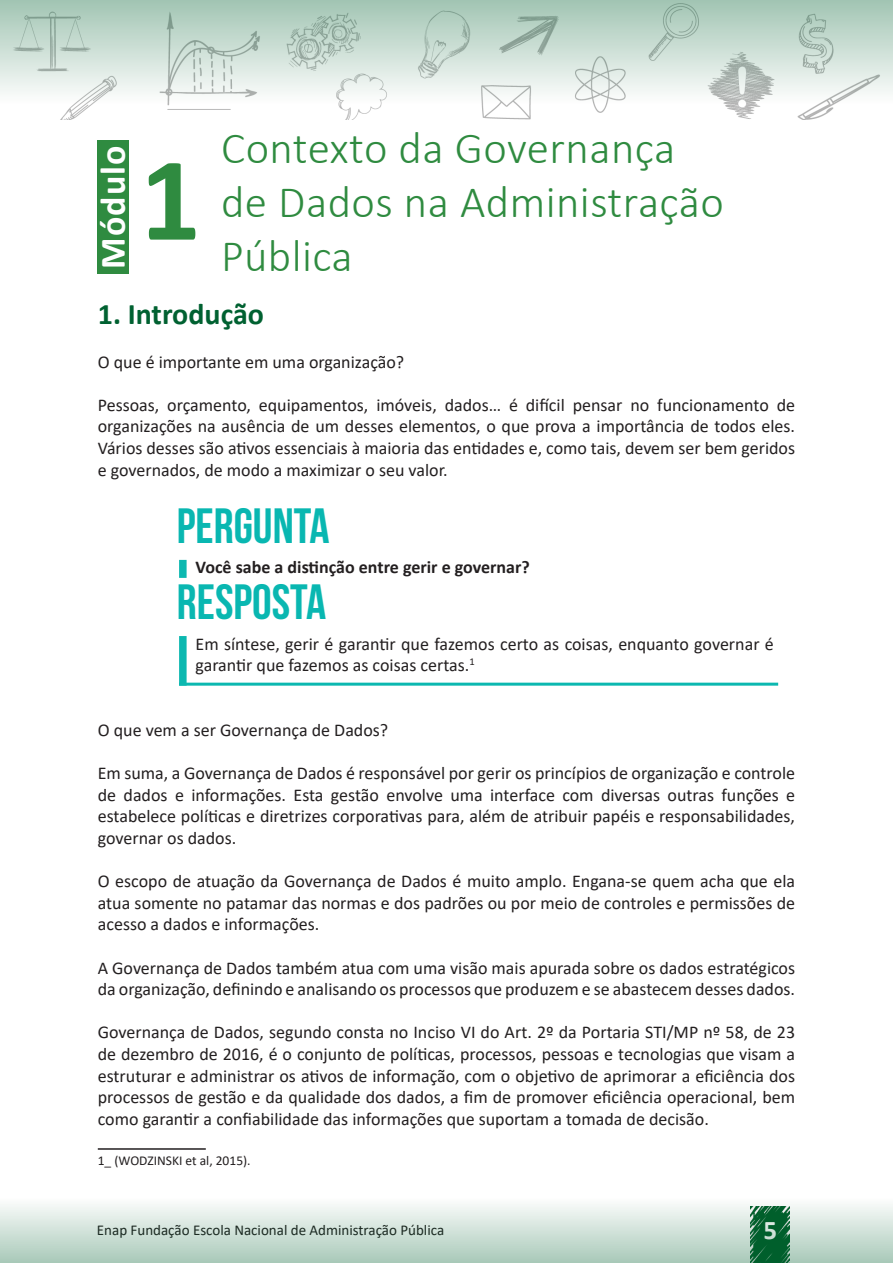
<style>
.page{position:relative;width:893px;height:1263px;background:#fff}
.page>*{position:absolute;margin:0;border:0;box-sizing:border-box;transform-origin:0 0}
.Nome_do_curso_capa{font:700 120px "Calibri";color:#2f8b40}
.t1{font:49.5px "Bebas Neue";color:#09b7b1}
.Módulo_capa{font:300 45px/54px "Calibri";letter-spacing:.01em;color:#2f8b40}
.Nome_do_curso_capa-2{font:700 36px "Calibri";letter-spacing:.03em;color:#fff}
.Titulo{font:700 30px "Calibri";color:#006131}
.t2{font:700 27px "Calibri";color:#fff}
.texto{font:18px/21.6px "Calibri";color:#231f20;text-align:justify}
.Resposta_texto{font:18px/21.6px "Calibri";color:#231f20}
.Pergunta_texto{font:700 18px "Calibri";color:#231f20}
.t3{font:15px "Calibri";color:#231f20}
.citação{font:13.5px "Calibri";color:#231f20}
</style>
<div class="page">
<svg style="left:0;top:0;width:893px;height:120px"></svg>
<svg style="left:0;top:1205px;width:893px;height:58px;background:#c6dbd0"></svg>
<div style="left:179px;top:560px;width:8px;height:18px;background:#0cb8b0"></div>
<div style="left:179px;top:636px;width:8px;height:50px;background:#0cb8b0"></div>
<hr style="left:179px;top:683px;width:599px;height:3px;background:#0cb8b0">
<hr style="left:98px;top:1148px;width:108px;height:2px;background:#231f20">
<div style="left:98px;top:140px;width:31px;height:134px;background:#2f8b40"></div>
<p class="Nome_do_curso_capa-2" style="left:87px;top:269px;width:125px;rotate:-90deg">Módulo</p>
<p class="Nome_do_curso_capa" style="left:140px;top:115px;width:62px">1</p>
<p class="Módulo_capa" style="left:221px;top:121px;width:504px">Contexto da Governança de Dados na Administração<br>Pública</p>
<p class="Titulo" style="left:98px;top:293px;width:168px">1. Introdução</p>
<p class="texto" style="left:98px;top:350px;width:308px">O que é importante em uma organização?</p>
<p class="texto" style="left:98px;top:394px;width:699px">Pessoas, orçamento, equipamentos, imóveis, dados… é difícil pensar no funcionamento de organizações na ausência de um desses elementos, o que prova a importância de todos eles.<br>Vários desses são ativos essenciais à maioria das entidades e, como tais, devem ser bem geridos e governados, de modo a maximizar o seu valor.</p>
<p class="t1" style="left:177px;top:499px;width:154px">PERGUNTA</p>
<p class="Pergunta_texto" style="left:196px;top:555px;width:336px">Você sabe a distinção entre gerir e governar?</p>
<p class="t1" style="left:177px;top:575px;width:151px">RESPOSTA</p>
<p class="Resposta_texto" style="left:196px;top:632px;width:580px">Em síntese, gerir é garantir que fazemos certo as coisas, enquanto governar é garantir que fazemos as coisas certas.<sup>1</sup></p>
<p class="texto" style="left:98px;top:719px;width:292px">O que vem a ser Governança de Dados?</p>
<p class="texto" style="left:98px;top:762px;width:699px">Em suma, a Governança de Dados é responsável por gerir os princípios de organização e controle de dados e informações. Esta gestão envolve uma interface com diversas outras funções e estabelece políticas e diretrizes corporativas para, além de atribuir papéis e responsabilidades, governar os dados.</p>
<p class="texto" style="left:98px;top:870px;width:699px">O escopo de atuação da Governança de Dados é muito amplo. Engana-se quem acha que ela atua somente no patamar das normas e dos padrões ou por meio de controles e permissões de acesso a dados e informações.</p>
<p class="texto" style="left:98px;top:956px;width:699px">A Governança de Dados também atua com uma visão mais apurada sobre os dados estratégicos da organização, definindo e analisando os processos que produzem e se abastecem desses dados.</p>
<p class="texto" style="left:98px;top:1021px;width:699px">Governança de Dados, segundo consta no Inciso VI do Art. 2º da Portaria STI/MP nº 58, de 23 de dezembro de 2016, é o conjunto de políticas, processos, pessoas e tecnologias que visam a estruturar e administrar os ativos de informação, com o objetivo de aprimorar a eficiência dos processos de gestão e da qualidade dos dados, a fim de promover eficiência operacional, bem como garantir a confiabilidade das informações que suportam a tomada de decisão.</p>
<p class="citação" style="left:98px;top:1151px;width:154px">1_ (WODZINSKI et al, 2015).</p>
<p class="t3" style="left:97px;top:1220px;width:349px">Enap Fundação Escola Nacional de Administração Pública</p>
<h3 class="t2" style="left:763px;top:1210px;width:15px">5</h3>
</div>
